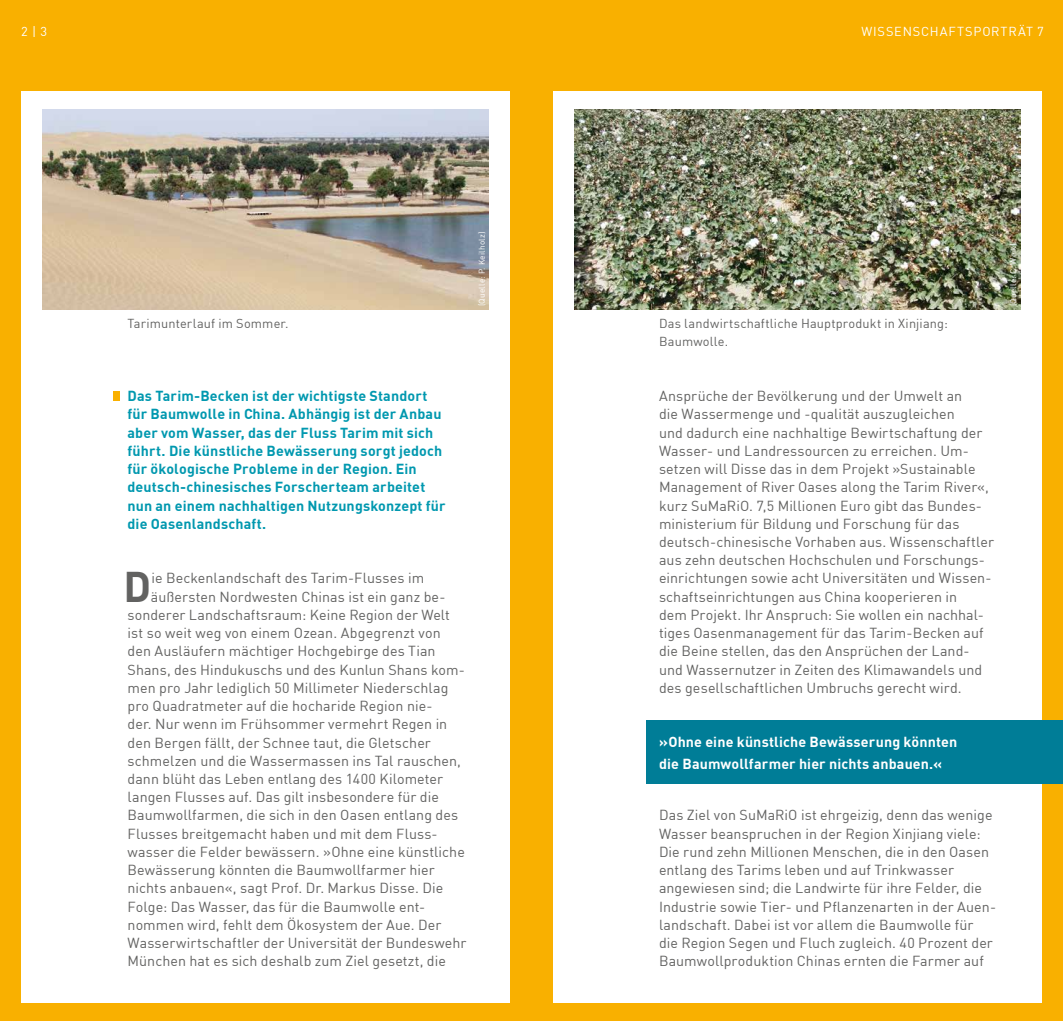
<style>
.page{position:relative;width:1063px;height:1021px;background:#fff}
.page>*{position:absolute;margin:0;border:0;box-sizing:border-box;transform-origin:0 0}
.t1{font:700 42px "DIN";color:#626261}
.t2{font:14.25px/18.3px "DIN";letter-spacing:.005em;color:#626261}
.t3{font:700 14.25px/18.3px "DIN";letter-spacing:.01em;color:#0098af}
.t4{font:700 14.25px/21px "DIN";letter-spacing:.01em;color:#fff}
.t5{font:12.75px/18.1px "DIN";letter-spacing:.015em;color:#626261}
.t6{font:12.75px "DIN";letter-spacing:.07em;color:#fff}
.t7{font:8.25px "DIN";letter-spacing:.025em;color:#fff}
</style>
<div class="page">
<div style="left:531px;top:0;width:532px;height:1020px;background:#f9b000"></div>
<div style="left:0;top:0;width:531px;height:1020px;background:#f9b000"></div>
<div style="left:21px;top:91px;width:489px;height:911px;background:#fff"></div>
<div style="left:553px;top:91px;width:489px;height:911px;background:#fff"></div>
<img style="left:43px;top:109px;width:446px;height:201px">
<img style="left:574px;top:109px;width:446px;height:201px">
<div style="left:113px;top:392px;width:6px;height:9px;background:#f9b000"></div>
<div style="left:646px;top:720px;width:417px;height:64px;background:#007d97"></div>
<p class="t6" style="left:21px;top:24px;width:27px">2 | 3</p>
<p class="t7" style="left:477px;top:306px;width:76px;rotate:-90deg">(Quelle: P. Keilholz)</p>
<p class="t6" style="left:861px;top:24px;width:184px">Wissenschaftsporträt 7</p>
<p class="t7" style="left:1008px;top:306px;width:64px;rotate:-90deg">(Quelle: C. Weik)</p>
<p class="t5" style="left:128px;top:314px;width:163px">Tarimunterlauf im Sommer.</p>
<p class="t5" style="left:659px;top:314px;width:290px">Das landwirtschaftliche Hauptprodukt in Xinjiang:<br>Baumwolle.</p>
<p class="t3" style="left:128px;top:386px;width:320px">Das Tarim-Becken ist der wichtigste Standort für Baumwolle in China. Abhängig ist der Anbau aber vom Wasser, das der Fluss Tarim mit sich führt. Die künstliche Bewässerung sorgt jedoch für ökologische Probleme in der Region. Ein deutsch-chinesisches Forscherteam arbeitet nun an einem nachhaltigen Nutzungskonzept für die Oasenlandschaft.</p>
<h1 class="t1" style="left:124px;top:559px;width:29px">D</h1>
<p class="t2" style="left:151px;top:569px;width:274px">ie Beckenlandschaft des Tarim-Flusses im</p>
<p class="t2" style="left:151px;top:587px;width:296px">äußersten Nordwesten Chinas ist ein ganz be-</p>
<p class="t2" style="left:128px;top:605px;width:324px">sonderer Landschaftsraum: Keine Region der Welt</p>
<p class="t2" style="left:128px;top:623px;width:315px">ist so weit weg von einem Ozean. Abgegrenzt von</p>
<p class="t2" style="left:128px;top:641px;width:310px">den Ausläufern mächtiger Hochgebirge des Tian</p>
<p class="t2" style="left:128px;top:660px;width:339px">Shans, des Hindukuschs und des Kunlun Shans kom-</p>
<p class="t2" style="left:128px;top:678px;width:322px">men pro Jahr lediglich 50 Millimeter N iederschlag</p>
<p class="t2" style="left:128px;top:696px;width:307px">pro Quadratmeter auf die hocharide Region nie-</p>
<p class="t2" style="left:128px;top:714px;width:321px">der. N ur wenn im Frühsommer vermehrt Regen in</p>
<p class="t2" style="left:128px;top:733px;width:305px">den Bergen fällt, der Schnee taut, die Gletscher</p>
<p class="t2" style="left:128px;top:751px;width:335px">schmelzen und die Wassermassen ins Tal rauschen,</p>
<p class="t2" style="left:128px;top:769px;width:317px">dann blüht das Leben entlang des 1400 Kilometer</p>
<p class="t2" style="left:128px;top:787px;width:313px">langen Flusses auf. Das gilt insbesondere für die</p>
<p class="t2" style="left:128px;top:805px;width:332px">Baumwollfarmen, die sich in den Oasen entlang des</p>
<p class="t2" style="left:128px;top:824px;width:312px">Flusses breitgemacht haben und mit dem Fluss-</p>
<p class="t2" style="left:128px;top:842px;width:339px">wasser die Felder bewässern. »Ohne eine künstliche</p>
<p class="t2" style="left:128px;top:860px;width:309px">Bewässerung könnten die Baumwollfarmer hier</p>
<p class="t2" style="left:128px;top:878px;width:317px">nichts anbauen«, sagt Prof. D r. Markus Disse. Die</p>
<p class="t2" style="left:128px;top:897px;width:299px">Folge: Das Wasser, das für die Baumwolle ent-</p>
<p class="t2" style="left:128px;top:915px;width:315px">nommen wird, fehlt dem Ökosystem der Aue. Der</p>
<p class="t2" style="left:128px;top:933px;width:340px">Wasserwirtschaftler der Universität der Bundeswehr</p>
<p class="t2" style="left:128px;top:951px;width:320px">München hat es sich deshalb zum Ziel gesetzt, die</p>
<p class="t2" style="left:659px;top:386px;width:337px">Ansprüche der Bevölkerung und der Umwelt an<br>die Wassermenge und -qualität auszugleichen<br>und dadurch eine nachhaltige Bewirtschaftung der Wasser- und Landressourcen zu erreichen. Um&shy;setzen will Disse das in dem Projekt »Sustainable Management of River Oases along the Tarim River«, kurz SuMaRiO. 7,5 Millionen Euro gibt das Bundes&shy;ministerium für Bildung und Forschung für das deutsch-chinesische Vorhaben aus. Wissenschaftler aus zehn deutschen Hochschulen und Forschungs&shy;einrichtungen sowie acht Universitäten und Wissen&shy;schaftseinrichtungen aus China kooperieren in<br>dem Projekt. I hr Anspruch: Sie wollen ein nachhal&shy;tiges Oasenmanagement für das Tarim-Becken auf die Beine stellen, das den Ansprüchen der Land&shy;und Wassernutzer in Zeiten des Klimawandels und des gesellschaftlichen Umbruchs gerecht wird.</p>
<p class="t4" style="left:659px;top:731px;width:300px">»Ohne eine künstliche Bewässerung könnten die Baumwollfarmer hier nichts anbauen.«</p>
<p class="t2" style="left:659px;top:805px;width:339px">Das Ziel von SuMaRiO ist ehrgeizig, denn das wenige Wasser beanspruchen in der Region Xinjiang viele:<br>Die rund zehn Millionen Menschen, die in den Oasen entlang des Tarims leben und auf Trinkwasser angewiesen sind; die Landwirte für ihre Felder, die Industrie sowie Tier- und Pflanzenarten in der Auen&shy;landschaft. Dabei ist vor allem die Baumwolle für die Region Segen und Fluch zugleich. 40 Prozent der Baumwollproduktion Chinas ernten die Farmer auf</p>
</div>
